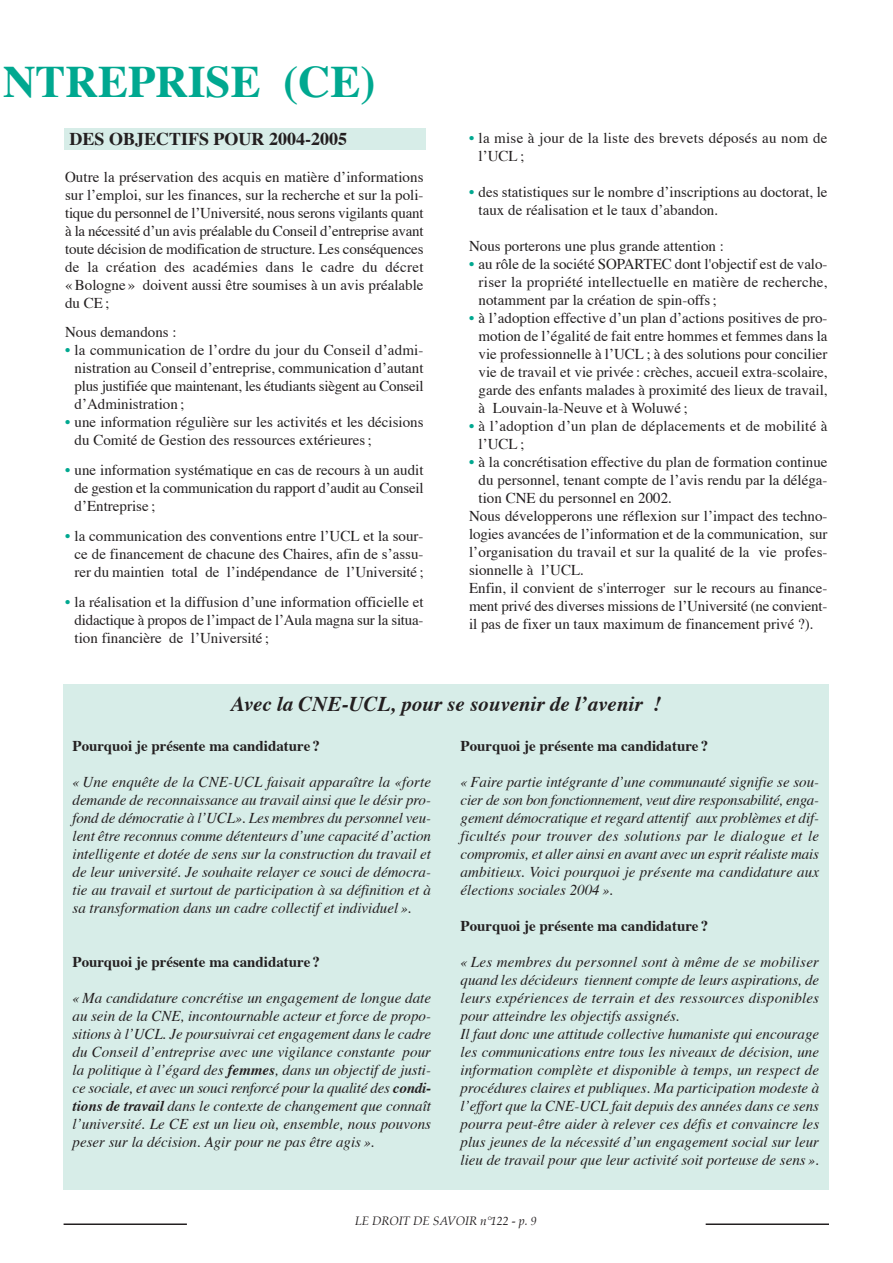
<style>
.page{position:relative;width:893px;height:1263px;background:#fff}
.page>*{position:absolute;margin:0;border:0;box-sizing:border-box;transform-origin:0 0}
.t1{font:700 45px "Times";color:#00a890}
.t2{font:italic 700 21px "Times";color:#231f20}
.t3{font:700 18px "Times";color:#231f20}
.t4{font:15px/18px "Times";color:#231f20;text-align:justify}
.t5{font:italic 15px/18px "Times";color:#231f20;text-align:justify}
.t6{font:700 15px "Times";color:#231f20}
.t7{font:15px/18px "Times";letter-spacing:.02em;color:#231f20}
.t8{font:italic 12px "Palatino";color:#231f20}
.s1{color:#00a890}
.s2{font-weight:700}
</style>
<div class="page">
<div style="left:64px;top:128px;width:362px;height:21px;background:#d7ede8"></div>
<div style="left:64px;top:684px;width:765px;height:505px;background:#d7ede8"></div>
<hr style="left:64px;top:1223px;width:123px;height:2px;background:#231f20">
<hr style="left:706px;top:1223px;width:123px;height:2px;background:#231f20">
<h1 class="t1" style="left:3px;top:63px;width:374px">NTREPRISE (CE)</h1>
<p class="t3" style="left:70px;top:131px;width:279px">DES OBJECTIFS POUR 2004-2005</p>
<p class="t4" style="left:65px;top:170px;width:360px">Outre la préservation des acquis en matière d’informations sur l’emploi, sur les finances, sur la recherche et sur la poli&shy;tique du personnel de l’Université, nous serons vigilants quant à la nécessité d’un avis préalable du Conseil d’entreprise avant toute décision de modification de structure. Les conséquences de la création des académies dans le cadre du décret « Bologne » doivent aussi être soumises à un avis préalable du CE ;</p>
<p class="t4" style="left:65px;top:324px;width:113px">Nous demandons :</p>
<p class="t4" style="left:75px;top:342px;width:350px;text-indent:-10px"><span class="s1">•</span> la communication de l’ordre du jour du Conseil d’admi&shy;nistration au Conseil d’entreprise, communication d’autant plus justifiée que maintenant, les étudiants siègent au Conseil d’Administration ;</p>
<p class="t4" style="left:75px;top:414px;width:350px;text-indent:-10px"><span class="s1">•</span> une information régulière sur les activités et les décisions du Comité de Gestion des ressources extérieures ;</p>
<p class="t4" style="left:75px;top:462px;width:350px;text-indent:-10px"><span class="s1">•</span> une information systématique en cas de recours à un audit de gestion et la communication du rapport d’audit au Conseil d’Entreprise ;</p>
<p class="t4" style="left:75px;top:528px;width:350px;text-indent:-10px"><span class="s1">•</span> la communication des conventions entre l’UCL et la sour&shy;ce de financement de chacune des Chaires, afin de s’assu&shy;rer du maintien total de l’indépendance de l’Université ;</p>
<p class="t4" style="left:75px;top:594px;width:350px;text-indent:-10px"><span class="s1">•</span> la réalisation et la diffusion d’une information officielle et didactique à propos de l’impact de l’Aula magna sur la situa&shy;tion financière de l’Université ;</p>
<p class="t7" style="left:479px;top:130px;width:350px;text-indent:-10px"><span class="s1">•</span> la mise à jour de la liste des brevets déposés au nom de l’UCL ;</p>
<p class="t4" style="left:479px;top:184px;width:350px;text-indent:-10px"><span class="s1">•</span> des statistiques sur le nombre d’inscriptions au doctorat, le taux de réalisation et le taux d’abandon.</p>
<p class="t4" style="left:469px;top:238px;width:256px">Nous porterons une plus grande attention :</p>
<p class="t4" style="left:479px;top:256px;width:350px;text-indent:-10px"><span class="s1">•</span> au rôle de la société SOPARTEC dont l'objectif est de valo&shy;riser la propriété intellectuelle en matière de recherche, notamment par la création de spin-offs ;</p>
<p class="t4" style="left:479px;top:310px;width:350px;text-indent:-10px"><span class="s1">•</span> à l’adoption effective d’un plan d’actions positives de pro&shy;motion de l’égalité de fait entre hommes et femmes dans la vie professionnelle à l’UCL ; à des solutions pour concilier vie de travail et vie privée : crèches, accueil extra-scolaire, garde des enfants malades à proximité des lieux de travail, à Louvain-la-Neuve et à Woluwé ;</p>
<p class="t4" style="left:479px;top:418px;width:350px;text-indent:-10px"><span class="s1">•</span> à l’adoption d’un plan de déplacements et de mobilité à l’UCL ;</p>
<p class="t4" style="left:469px;top:454px;width:360px"><span class="s1">•</span> à la concrétisation effective du plan de formation continue</p>
<p class="t4" style="left:479px;top:472px;width:350px">du personnel, tenant compte de l’avis rendu par la déléga-</p>
<p class="t4" style="left:479px;top:490px;width:195px">tion CNE du personnel en 2002.</p>
<p class="t4" style="left:469px;top:508px;width:360px">Nous développerons une réflexion sur l’impact des techno-</p>
<p class="t4" style="left:469px;top:526px;width:360px">logies avancées de l’information et de la communication, sur</p>
<p class="t4" style="left:469px;top:544px;width:360px">l’organisation du travail et sur la qualité de la vie profes-</p>
<p class="t4" style="left:469px;top:562px;width:116px">sionnelle à l’UCL.</p>
<p class="t4" style="left:469px;top:580px;width:360px">Enfin, il convient de s'interroger sur le recours au finance-</p>
<p class="t4" style="left:469px;top:598px;width:360px">ment privé des diverses missions de l’Université (ne convient-</p>
<p class="t4" style="left:469px;top:616px;width:346px">il pas de fixer un taux maximum de financement privé ?).</p>
<h2 class="t2" style="left:231px;top:695px;width:432px">Avec la CNE-UCL, pour se souvenir de l’avenir !</h2>
<p class="t6" style="left:73px;top:740px;width:249px">Pourquoi je présente ma candidature ?</p>
<p class="t5" style="left:73px;top:774px;width:360px">« Une enquête de la CNE-UCL faisait apparaître la «forte demande de reconnaissance au travail ainsi que le désir pro&shy;fond de démocratie à l’UCL». Les membres du personnel veu&shy;lent être reconnus comme détenteurs d’une capacité d’action intelligente et dotée de sens sur la construction du travail et de leur université. Je souhaite relayer ce souci de démocra&shy;tie au travail et surtout de participation à sa définition et à sa transformation dans un cadre collectif et individuel ».</p>
<p class="t6" style="left:461px;top:740px;width:249px">Pourquoi je présente ma candidature ?</p>
<p class="t5" style="left:461px;top:774px;width:360px">« Faire partie intégrante d’une communauté signifie se sou&shy;cier de son bon fonctionnement, veut dire responsabilité, enga&shy;gement démocratique et regard attentif aux problèmes et dif&shy;ficultés pour trouver des solutions par le dialogue et le compromis, et aller ainsi en avant avec un esprit réaliste mais ambitieux. Voici pourquoi je présente ma candidature aux élections sociales 2004 ».</p>
<p class="t6" style="left:461px;top:920px;width:249px">Pourquoi je présente ma candidature ?</p>
<p class="t5" style="left:461px;top:954px;width:360px;text-align:left">« Les membres du personnel sont à même de se mobiliser quand les décideurs tiennent compte de leurs aspirations, de leurs expériences de terrain et des ressources disponibles pour atteindre les objectifs assignés.<br>Il faut donc une attitude collective humaniste qui encourage les communications entre tous les niveaux de décision, une information complète et disponible à temps, un respect de procédures claires et publiques. Ma participation modeste à l’effort que la CNE-UCL fait depuis des années dans ce sens pourra peut-être aider à relever ces défis et convaincre les plus jeunes de la nécessité d’un engagement social sur leur lieu de travail pour que leur activité soit porteuse de sens ».</p>
<p class="t6" style="left:73px;top:956px;width:249px">Pourquoi je présente ma candidature ?</p>
<p class="t5" style="left:73px;top:990px;width:360px">« Ma candidature concrétise un engagement de longue date au sein de la CNE, incontournable acteur et force de propo&shy;sitions à l’UCL. Je poursuivrai cet engagement dans le cadre du Conseil d’entreprise avec une vigilance constante pour la politique à l’égard des <span class="s2">femmes</span>, dans un objectif de justi&shy;ce sociale, et avec un souci renforcé pour la qualité des <span class="s2">condi&shy;tions de travail</span> dans le contexte de changement que connaît l’université. Le CE est un lieu où, ensemble, nous pouvons peser sur la décision. Agir pour ne pas être agis ».</p>
<p class="t8" style="left:355px;top:1215px;width:183px">LE DROIT DE SAVOIR n°122 - p. 9</p>
</div>
